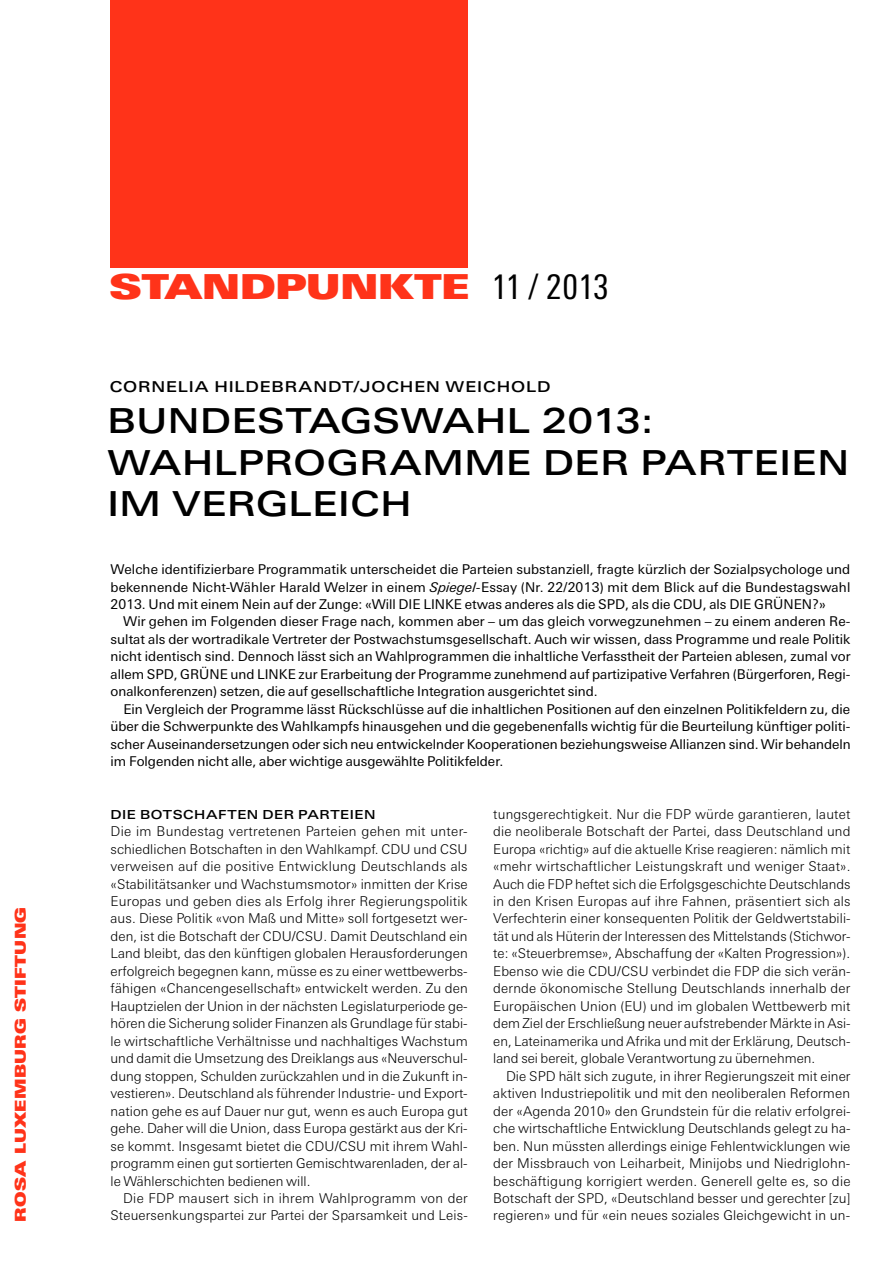
<style>
.page{position:relative;width:893px;height:1263px;background:#fff}
.page>*{position:absolute;margin:0;border:0;box-sizing:border-box;transform-origin:0 0}
.t1{font:500 34.5px/41.4px "Linotype Univers Extd";letter-spacing:.015em;color:#000}
.t2{font:34.5px "Linotype Univers Extd X Black";letter-spacing:-.005em;color:#ff3319}
.t3{font:condensed 34.5px "Linotype Univers";letter-spacing:-.005em;color:#000}
.t4{font:500 15px "Linotype Univers Extd";letter-spacing:.055em;color:#000}
.t5{font:15px "Linotype Univers Extd X Black";letter-spacing:.015em;color:#ff3319}
.t6{font:300 13.5px/17.4px "Linotype Univers Basic";letter-spacing:.01em;color:#000;text-align:justify}
.t7{font:13.5px/17.4px "Linotype Univers Basic";color:#000;text-align:justify}
.t8{font:500 12.45px "Linotype Univers Extd";letter-spacing:.04em;color:#000}
.s1{font-style:italic}
</style>
<div class="page">
<div style="left:111px;top:0;width:357px;height:268px;background:#ff3319"></div>
<p class="t5" style="left:11px;top:1221px;width:316px;rotate:-90deg">ROSA LUXEMBURG STIFTUNG</p>
<h1 class="t2" style="left:109px;top:266px;width:361px">STANDPUNKTE</h1>
<h1 class="t3" style="left:492px;top:267px;width:119px">11 / 2013</h1>
<p class="t4" style="left:110px;top:377px;width:442px">CORNELIA HILDEBRANDT/JOCH EN WEICHOLD</p>
<h1 class="t1" style="left:108px;top:400px;width:743px">BUNDESTAGSWAH L 2013:<br>WAH LPROGRAMME DER PARTEIEN<br>IM VERGLEICH</h1>
<p class="t7" style="left:111px;top:561px;width:741px">Welche identifizierbare Programmatik unterscheidet die Parteien substanziell, fragte kürzlich der Sozialpsychologe und bekennende Nicht-Wähler Harald Welzer in einem <span class="s1">Spiegel-</span>Essay (Nr. 22/2013) mit dem Blick auf die Bundestagswahl 2013. Und mit einem Nein auf der Zunge: «Will DIE LINKE etwas anderes als die SPD, als die CDU, als DIE GRÜNEN?»</p>
<p class="t7" style="left:111px;top:613px;width:741px;text-indent:13px">Wir gehen im Folgenden dieser Frage nach, kommen aber – um das gleich vorwegzunehmen – zu einem anderen Re&shy;sultat als der wortradikale Vertreter der Postwachstumsgesellschaft. Auch wir wissen, dass Programme und reale Politik nicht identisch sind. Dennoch lässt sich an Wahlprogrammen die inhaltliche Verfasstheit der Parteien ablesen, zumal vor allem SPD, GRÜNE und LINKE zur Erarbeitung der Programme zunehmend auf partizipative Verfahren (Bürgerforen, Regi&shy;onalkonferenzen) setzen, die auf gesellschaftliche Integration ausgerichtet sind.</p>
<p class="t7" style="left:111px;top:700px;width:742px;text-indent:13px">Ein Vergleich der Programme lässt Rückschlüsse auf die inhaltlichen Positionen auf den einzelnen Politikfeldern zu, die über die Schwerpunkte des Wahlkampfs hinausgehen und die gegebenenfalls wichtig für die Beurteilung künftiger politi&shy;scher Auseinandersetzungen oder sich neu entwickelnder Kooperationen beziehungsweise Allianzen sind. Wir behandeln im Folgenden nicht alle, aber wichtige ausgewählte Politikfelder.</p>
<p class="t8" style="left:111px;top:807px;width:266px">DIE BOTSCHAFTEN DER PARTEIEN</p>
<p class="t6" style="left:111px;top:822px;width:359px">Die im Bundestag vertretenen Parteien gehen mit unter&shy;schiedlichen Botschaften in den Wahlkampf. CDU und CSU verweisen auf die positive Entwicklung Deutschlands als «Stabilitätsanker und Wachstumsmotor» inmitten der Krise Europas und geben dies als Erfolg ihrer Regierungspolitik aus. Diese Politik «von Maß und Mitte» soll fortgesetzt wer&shy;den, ist die Botschaft der CDU/CSU. Damit Deutschland ein Land bleibt, das den künftigen globalen Herausforderungen erfolgreich begegnen kann, müsse es zu einer wettbewerbs&shy;fähigen «Chancengesellschaft» entwickelt werden. Zu den Hauptzielen der Union in der nächsten Legislaturperiode ge&shy;hören die Sicherung solider Finanzen als Grundlage für stabi&shy;le wirtschaftliche Verhältnisse und nachhaltiges Wachstum und damit die Umsetzung des Dreiklangs aus «Neuverschul&shy;dung stoppen, Schulden zurückzahlen und in die Zukunft in&shy;vestieren». Deutschland als führender Industrie- und Export&shy;nation gehe es auf Dauer nur gut, wenn es auch Europa gut gehe. Daher will die Union, dass Europa gestärkt aus der Kri&shy;se kommt. Insgesamt bietet die CDU/CSU mit ihrem Wahl&shy;programm einen gut sortierten Gemischtwarenladen, der al&shy;le Wählerschichten bedienen will.</p>
<p class="t6" style="left:111px;top:1189px;width:359px;text-align:right">Die FDP mausert sich in ihrem Wahlprogramm von der<br>Steuersenkungspartei zur Partei der Sparsamkeit und Leis-</p>
<p class="t6" style="left:493px;top:805px;width:359px">tungsgerechtigkeit. Nur die FDP würde garantieren, lautet die neoliberale Botschaft der Partei, dass Deutschland und Europa «richtig» auf die aktuelle Krise reagieren: nämlich mit «mehr wirtschaftlicher Leistungskraft und weniger Staat».<br>Auch die FDP heftet sich die Erfolgsgeschichte Deutschlands in den Krisen Europas auf ihre Fahnen, präsentiert sich als Verfechterin einer konsequenten Politik der Geldwertstabili&shy;tät und als Hüterin der Interessen des Mittelstands (Stichwor&shy;te: «Steuerbremse», Abschaffung der «Kalten Progression»).<br>Ebenso wie die CDU/CSU verbindet die FDP die sich verän&shy;dernde ökonomische Stellung Deutschlands innerhalb der Europäischen Union (EU) und im globalen Wettbewerb mit dem Ziel der Erschließung neuer aufstrebender Märkte in Asi&shy;en, Lateinamerika und Afrika und mit der Erklärung, Deutsch&shy;land sei bereit, globale Verantwortung zu übernehmen.</p>
<p class="t6" style="left:493px;top:1067px;width:359px;text-indent:13px">Die SPD hält sich zugute, in ihrer Regierungszeit mit einer aktiven Industriepolitik und mit den neoliberalen Reformen der «Agenda 2010» den Grundstein für die relativ erfolgrei&shy;che wirtschaftliche Entwicklung Deutschlands gelegt zu ha&shy;ben. Nun müssten allerdings einige Fehlentwicklungen wie der Missbrauch von Leiharbeit, Minijobs und Niedriglohn&shy;beschäftigung korrigiert werden. Generell gelte es, so die Botschaft der SPD, «Deutschland besser und gerechter [zu] regieren» und für «ein neues soziales Gleichgewicht in un-</p>
</div>
